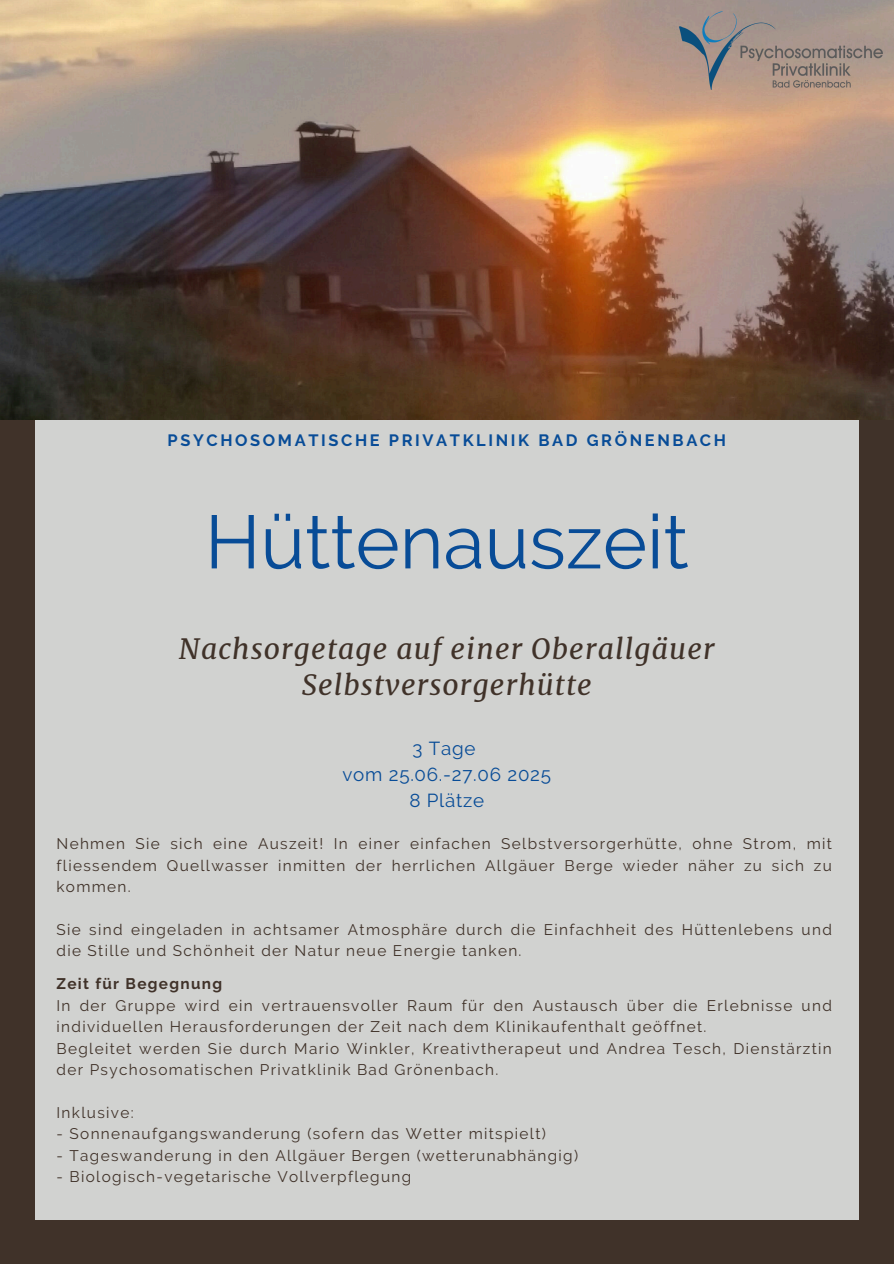
<style>
.page{position:relative;width:894px;height:1264px;background:#fff}
.page>*{position:absolute;margin:0;border:0;box-sizing:border-box;transform-origin:0 0}
.t1{font:75.15px "Raleway";color:#084c97}
.t2{font:italic 28.2px/36px "Merriweather";letter-spacing:.04em;color:#403229;text-align:center}
.t3{font:18.75px/25.8px "Raleway";letter-spacing:.04em;color:#084c97;text-align:center}
.t4{font:700 16.35px "Raleway";letter-spacing:.16em;color:#084c97}
.t5{font:15.3px/21.3px "Raleway";letter-spacing:.085em;color:#403229}
.t6{font:700 15.3px "Raleway";letter-spacing:.085em;color:#403229}
</style>
<div class="page">
<div style="left:0;top:0;width:893px;height:1263px;background:#403229"></div>
<div style="left:35px;top:44px;width:823px;height:1175px;background:#d1d2d0"></div>
<img style="left:0;top:0;width:893px;height:419px">
<img style="left:679px;top:12px;width:203px;height:77px">
<h4 class="t4" style="left:167px;top:430px;width:560px">PSYCHOSOMATISCHE PRIVATKLINIK BAD GRÖNENBACH</h4>
<p class="t1" style="left:205px;top:497px;width:485px">Hüttenauszeit</p>
<h1 class="t2" style="left:179px;top:631px;width:537px">Nachsorgetage auf einer Oberallgäuer<br>Selbstversorgerhütte</h1>
<h2 class="t3" style="left:342px;top:735px;width:210px">3 Tage<br>vom 25.06.-27.06 2025<br>8 Plätze</h2>
<p class="t5" style="left:56px;top:833px;width:776px;text-align:justify">Nehmen Sie sich eine Auszeit! In einer einfachen Selbstversorgerhütte, ohne Strom, mit fliessendem Quellwasser inmitten der herrlichen Allgäuer Berge wieder näher zu sich zu kommen.</p>
<p class="t5" style="left:56px;top:918px;width:776px">Sie sind eingeladen in achtsamer Atmosphäre durch die Einfachheit des Hüttenlebens und die Stille und Schönheit der Natur neue Energie tanken.</p>
<p class="t6" style="left:56px;top:975px;width:167px">Zeit für Begegnung</p>
<p class="t5" style="left:56px;top:994px;width:776px">In der Gruppe wird ein vertrauensvoller Raum für den Austausch über die Erlebnisse und individuellen Herausforderungen der Zeit nach dem Klinikaufenthalt geöffnet.</p>
<p class="t5" style="left:56px;top:1037px;width:776px">Begleitet werden Sie durch Mario Winkler, Kreativtherapeut und Andrea Tesch, Dienstärztin der Psychosomatischen Privatklinik Bad Grönenbach.</p>
<p class="t5" style="left:56px;top:1101px;width:79px">Inklusive:</p>
<p class="t5" style="left:56px;top:1123px;width:491px">- Sonnenaufgangswanderung (sofern das Wetter mitspielt)</p>
<p class="t5" style="left:56px;top:1144px;width:523px">- Tageswanderung in den Allgäuer Bergen (wetterunabhängig)</p>
<p class="t5" style="left:56px;top:1165px;width:356px">- Biologisch-vegetarische Vollverpflegung</p>
</div>
